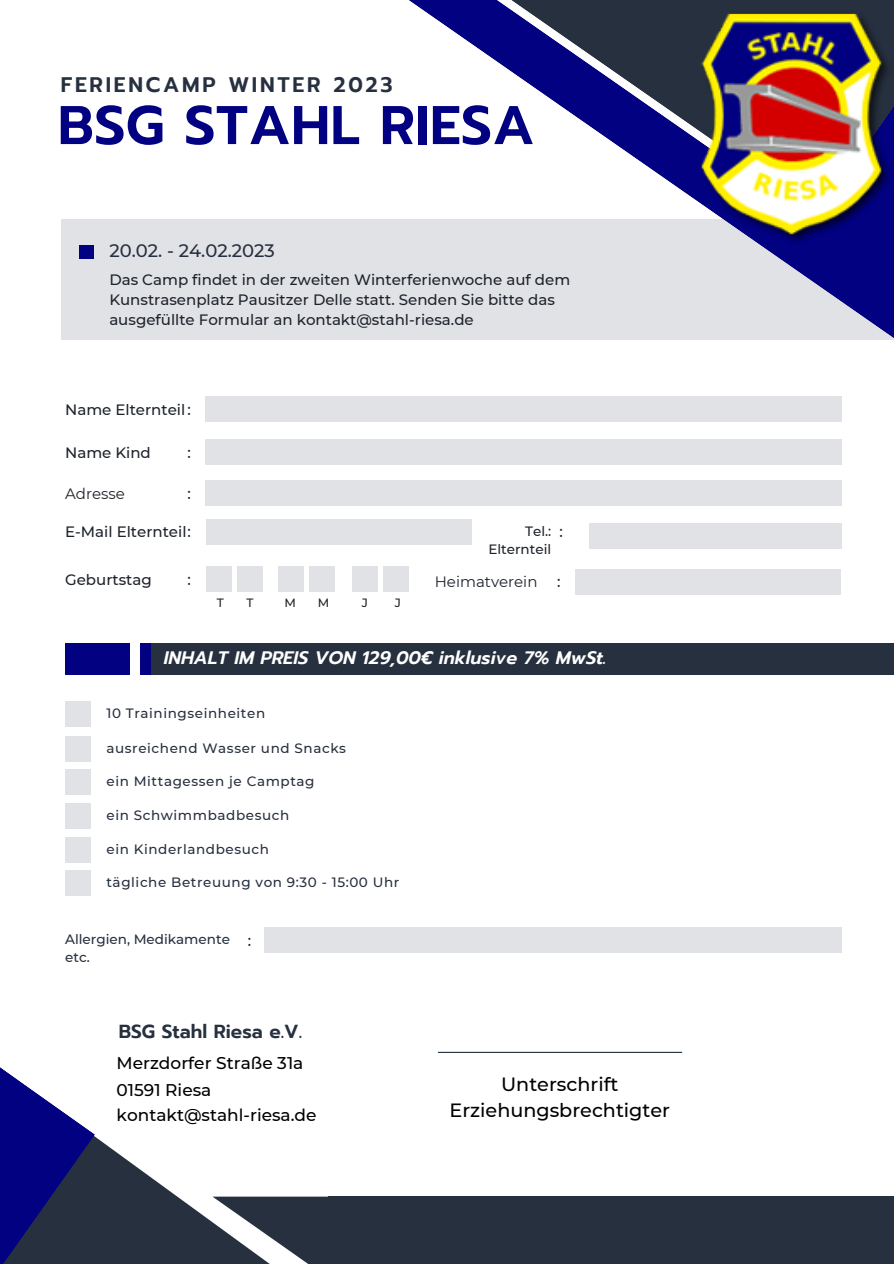
<style>
.page{position:relative;width:894px;height:1264px;background:#fff}
.page>*{position:absolute;margin:0;border:0;box-sizing:border-box;transform-origin:0 0}
.t1{font:600 54.3px "Prompt";letter-spacing:.01em;color:#020182}
.t2{font:600 21px "Prompt";letter-spacing:.13em;color:#27303f}
.t3{font:500 19.2px/25.5px "Montserrat";color:#000;text-align:center}
.t4{font:600 18.9px "Prompt";color:#27303f}
.t5{font:italic 600 18px "Prompt";color:#fff}
.t6{font:500 18px "Montserrat";color:#27303f}
.t7{font:500 16.95px/27.3px "Montserrat";color:#000}
.t8{font:500 15px/20.2px "Montserrat";color:#1e232b}
.t9{font:15px "Montserrat";color:#1e232b}
.t10{font:500 13.5px "Montserrat";letter-spacing:.045em;color:#27303f}
.t11{font:500 13.5px/18px "Montserrat";color:#27303f}
.t12{font:500 13.5px/18px "Montserrat";color:#1e232b;text-align:right}
.t13{font:500 12px "Montserrat";color:#1e232b}
</style>
<div class="page">
<div style="left:61px;top:219px;width:832px;height:120px;background:#e1e2e6"></div>
<div style="left:206px;top:439px;width:635px;height:26px;background:#e1e2e6"></div>
<div style="left:206px;top:480px;width:635px;height:26px;background:#e1e2e6"></div>
<div style="left:205px;top:519px;width:266px;height:25px;background:#e1e2e6"></div>
<div style="left:589px;top:523px;width:252px;height:26px;background:#e1e2e6"></div>
<div style="left:205px;top:566px;width:26px;height:26px;background:#e1e2e6"></div>
<div style="left:237px;top:566px;width:25px;height:26px;background:#e1e2e6"></div>
<div style="left:278px;top:566px;width:26px;height:26px;background:#e1e2e6"></div>
<div style="left:309px;top:566px;width:26px;height:26px;background:#e1e2e6"></div>
<div style="left:351px;top:566px;width:26px;height:26px;background:#e1e2e6"></div>
<div style="left:383px;top:566px;width:26px;height:26px;background:#e1e2e6"></div>
<div style="left:65px;top:701px;width:26px;height:26px;background:#e1e2e6"></div>
<div style="left:65px;top:735px;width:26px;height:26px;background:#e1e2e6"></div>
<div style="left:65px;top:769px;width:26px;height:25px;background:#e1e2e6"></div>
<div style="left:65px;top:803px;width:26px;height:26px;background:#e1e2e6"></div>
<div style="left:65px;top:837px;width:26px;height:26px;background:#e1e2e6"></div>
<div style="left:65px;top:870px;width:26px;height:26px;background:#e1e2e6"></div>
<svg style="left:376px;top:0;width:517px;height:340px"></svg>
<div style="left:328px;top:1196px;width:565px;height:67px;background:#27303f"></div>
<svg style="left:286px;top:1196px;width:42px;height:67px;background:#343d4b"></svg>
<svg style="left:95px;top:1136px;width:191px;height:127px;fill:#27303f"></svg>
<hr style="left:438px;top:1051px;width:243px;height:1px;background:#27303f">
<div style="left:79px;top:245px;width:14px;height:13px;background:#020182"></div>
<div style="left:140px;top:643px;width:753px;height:31px;background:#27303f"></div>
<svg style="left:0;top:1067px;width:95px;height:196px"></svg>
<div style="left:264px;top:926px;width:577px;height:26px;background:#e1e2e6"></div>
<div style="left:65px;top:643px;width:64px;height:31px;background:#020182"></div>
<div style="left:140px;top:643px;width:10px;height:31px;background:#020182"></div>
<div style="left:575px;top:568px;width:265px;height:26px;background:#e1e2e6"></div>
<img style="left:700px;top:13px;width:192px;height:232px">
<div style="left:206px;top:396px;width:635px;height:26px;background:#e1e2e6"></div>
<h2 class="t2" style="left:61px;top:69px;width:333px">FERIENCAMP WINTER 2023</h2>
<h1 class="t1" style="left:58px;top:85px;width:478px">BSG STAHL RIESA</h1>
<p class="t6" style="left:109px;top:240px;width:167px">20.02. - 24.02.2023</p>
<p class="t8" style="left:109px;top:269px;width:462px">Das Camp findet in der zweiten Winterferienwoche auf dem<br>Kunstrasenplatz Pausitzer Delle statt. Senden Sie bitte das ausgefüllte Formular an kontakt@stahl-riesa.de</p>
<p class="t8" style="left:65px;top:399px;width:127px">Name Elternteil :</p>
<p class="t8" style="left:65px;top:442px;width:87px">Name Kind</p>
<p class="t9" style="left:65px;top:484px;width:61px">Adresse</p>
<p class="t8" style="left:187px;top:442px;width:5px">:</p>
<p class="t8" style="left:187px;top:483px;width:5px">:</p>
<p class="t8" style="left:65px;top:522px;width:127px">E-Mail Elternteil:</p>
<p class="t12" style="left:488px;top:522px;width:64px">Tel.:<br>Elternteil</p>
<p class="t8" style="left:559px;top:522px;width:5px">:</p>
<p class="t8" style="left:65px;top:569px;width:88px">Geburtstag</p>
<p class="t8" style="left:187px;top:569px;width:5px">:</p>
<p class="t13" style="left:217px;top:595px;width:9px">T</p>
<p class="t13" style="left:246px;top:595px;width:9px">T</p>
<p class="t13" style="left:284px;top:595px;width:13px">M</p>
<p class="t13" style="left:318px;top:595px;width:13px">M</p>
<p class="t13" style="left:361px;top:595px;width:8px">J</p>
<p class="t13" style="left:395px;top:595px;width:8px">J</p>
<p class="t9" style="left:434px;top:572px;width:104px">Heimatverein</p>
<p class="t8" style="left:557px;top:571px;width:5px">:</p>
<p class="t5" style="left:164px;top:644px;width:444px">INHALT IM PREIS VON 129,00€ inklusive 7% MwSt.</p>
<p class="t10" style="left:106px;top:705px;width:160px">10 Trainingseinheiten</p>
<p class="t10" style="left:106px;top:739px;width:241px">ausreichend Wasser und Snacks</p>
<p class="t10" style="left:106px;top:772px;width:209px">ein Mittagessen je Camptag</p>
<p class="t10" style="left:106px;top:807px;width:184px">ein Schwimmbadbesuch</p>
<p class="t10" style="left:106px;top:841px;width:164px">ein Kinderlandbesuch</p>
<p class="t10" style="left:106px;top:874px;width:294px">tägliche Betreuung von 9:30 - 15:00 Uhr</p>
<p class="t11" style="left:65px;top:930px;width:166px">Allergien, Medikamente etc.</p>
<p class="t8" style="left:248px;top:930px;width:5px">:</p>
<p class="t4" style="left:119px;top:1017px;width:185px">BSG Stahl Riesa e.V.</p>
<p class="t7" style="left:116px;top:1048px;width:188px">Merzdorfer Straße 31a<br>01591 Riesa</p>
<p class="t7" style="left:116px;top:1101px;width:201px">kontakt@stahl-riesa.de</p>
<p class="t3" style="left:449px;top:1071px;width:222px">Unterschrift<br>Erziehungsbrechtigter</p>
</div>
